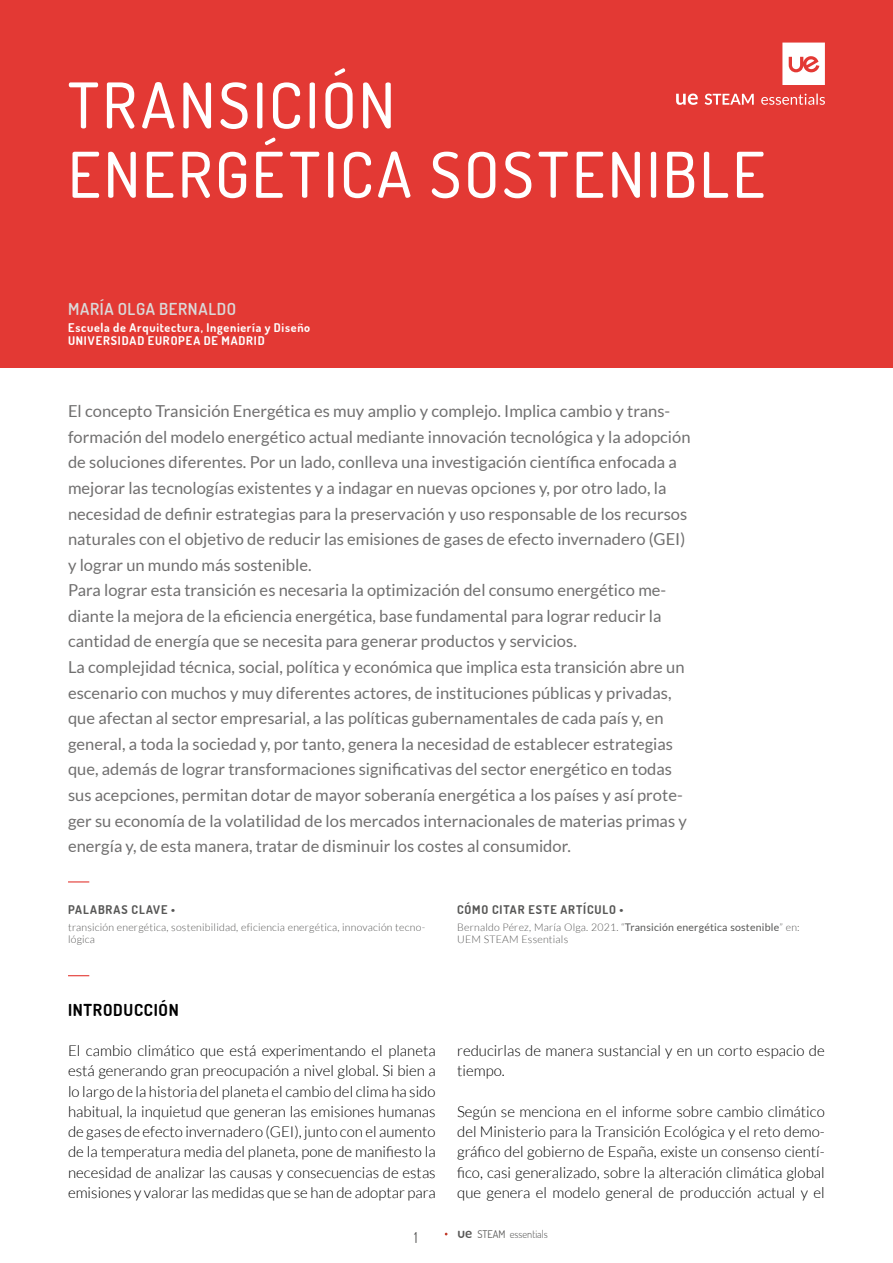
<style>
.page{position:relative;width:893px;height:1263px;background:#fff}
.page>*{position:absolute;margin:0;border:0;box-sizing:border-box;transform-origin:0 0}
._11_HEADLINES{font:500 63px/69.3px "Dosis";letter-spacing:.045em;color:#fff}
._22_RESUMEN{font:16.5px/25.7px "Lato";color:#706f6f}
._11_NAME{font:600 16.5px "Dosis";letter-spacing:.04em;color:#dadada}
._22_FLIESSTEXT{font:700 16.5px "Dosis";letter-spacing:.045em;color:#000}
._22_FLIESSTEXT-2{font:300 15px/20.2px "Lato";color:#000;text-align:justify}
.t1{font:15px "Dosis";color:#575756}
._11_NAME-2{font:700 12px/13.2px "Dosis";letter-spacing:.06em;color:#fff}
._33_SMALL_NOTES{font:700 12px "Dosis";letter-spacing:.08em;color:#575756}
._33_SMALL_NOTES-2{font:300 10.5px/12.6px "Lato";letter-spacing:.02em;color:#575756}
.t2{font:300 10.5px "Dosis";color:#575756}
.s1{font-weight:400}
.s2{font-weight:600;font-size:15px}
</style>
<div class="page">
<div style="left:0;top:0;width:893px;height:368px;background:#e33934"></div>
<svg style="left:676px;top:94px;width:149px;height:11px"></svg>
<svg style="left:68px;top:881px;width:21px;height:1px"></svg>
<svg style="left:68px;top:975px;width:21px;height:1px"></svg>
<svg style="left:782px;top:43px;width:43px;height:42px;background:#fadfdf"></svg>
<p class="_11_HEADLINES" style="left:68px;top:68px;width:698px">TRANSICIÓN<br>ENERGÉTICA SOSTENIBLE</p>
<p class="_11_NAME" style="left:68px;top:297px;width:170px">MARÍA OLGA BERNALDO</p>
<p class="_11_NAME-2" style="left:68px;top:321px;width:244px">Escuela de Arquitectura, Ingeniería y Diseño<br>UNIVERSIDAD EUROPEA DE MADRID</p>
<p class="_22_RESUMEN" style="left:68px;top:398px;width:624px">El concepto Transición Energética es muy amplio y complejo. Implica cambio y trans&shy;formación del modelo energético actual mediante innovación tecnológica y la adopción de soluciones diferentes. Por un lado, conlleva una investigación científica enfocada a mejorar las tecnologías existentes y a indagar en nuevas opciones y, por otro lado, la necesidad de definir estrategias para la preservación y uso responsable de los recursos naturales con el objetivo de reducir las emisiones de gases de efecto invernadero (GEI) y lograr un mundo más sostenible.</p>
<p class="_22_RESUMEN" style="left:68px;top:577px;width:600px">Para lograr esta transición es necesaria la optimización del consumo energético me&shy;diante la mejora de la eficiencia energética, base fundamental para lograr reducir la cantidad de energía que se necesita para generar productos y servicios.</p>
<p class="_22_RESUMEN" style="left:68px;top:654px;width:620px">La complejidad técnica, social, política y económica que implica esta transición abre un escenario con muchos y muy diferentes actores, de instituciones públicas y privadas, que afectan al sector empresarial, a las políticas gubernamentales de cada país y, en general, a toda la sociedad y, por tanto, genera la necesidad de establecer estrategias que, además de lograr transformaciones significativas del sector energético en todas sus acepciones, permitan dotar de mayor soberanía energética a los países y así prote&shy;ger su economía de la volatilidad de los mercados internacionales de materias primas y energía y, de esta manera, tratar de disminuir los costes al consumidor.</p>
<p class="_33_SMALL_NOTES" style="left:68px;top:901px;width:109px">PALABRAS CLAVE •</p>
<p class="_33_SMALL_NOTES-2" style="left:68px;top:921px;width:359px">transición energética, sostenibilidad, eficiencia energética, innovación tecno&shy;lógica</p>
<p class="_22_FLIESSTEXT" style="left:68px;top:998px;width:112px">INTRODUCCIÓN</p>
<p class="_22_FLIESSTEXT-2" style="left:68px;top:1041px;width:369px">El cambio climático que está experimentando el planeta está generando gran preocupación a nivel global. Si bien a lo largo de la historia del planeta el cambio del clima ha sido habitual, la inquietud que generan las emisiones humanas de gases de efecto invernadero (GEI), junto con el aumento de la temperatura media del planeta, pone de manifiesto la necesidad de analizar las causas y consecuencias de estas emisiones y valorar las medidas que se han de adoptar para</p>
<p class="_33_SMALL_NOTES" style="left:457px;top:901px;width:168px">CÓMO CITAR ESTE ARTÍCULO •</p>
<p class="_33_SMALL_NOTES-2" style="left:457px;top:921px;width:344px">Bernaldo Pérez, María Olga. 2021. “<span class="s1">Transición energética sostenible</span>” en:<br>UEM STEAM Essentials</p>
<p class="_22_FLIESSTEXT-2" style="left:457px;top:1041px;width:369px">reducirlas de manera sustancial y en un corto espacio de tiempo.</p>
<p class="_22_FLIESSTEXT-2" style="left:457px;top:1101px;width:369px">Según se menciona en el informe sobre cambio climático del Ministerio para la Transición Ecológica y el reto demo&shy;gráfico del gobierno de España, existe un consenso cientí&shy;fico, casi generalizado, sobre la alteración climática global que genera el modelo general de producción actual y el</p>
<p class="t1" style="left:414px;top:1227px;width:5px">1</p>
<p class="t2" style="left:458px;top:1227px;width:92px"><span class="s2">ue</span> <span class="s1">STEAM</span> essentials</p>
</div>
